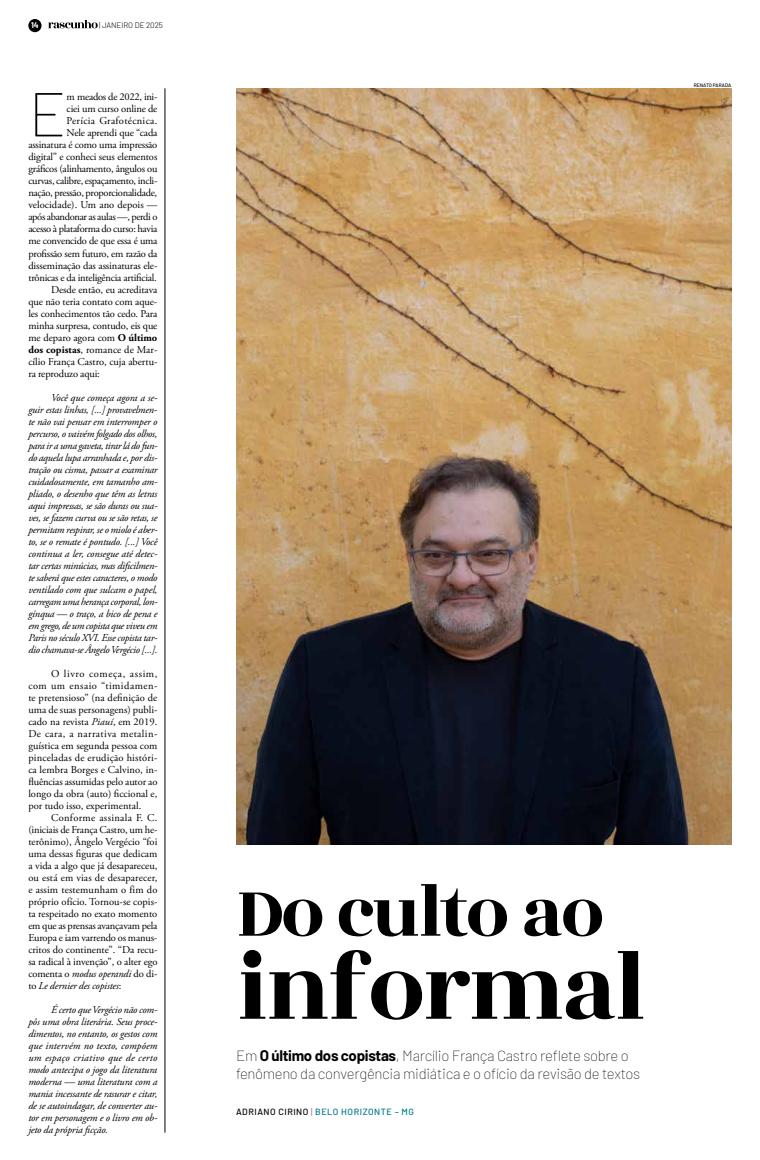
<style>
.page{position:relative;width:760px;height:1160px;background:#fff}
.page>*{position:absolute;margin:0;border:0;box-sizing:border-box;transform-origin:0 0}
.t1{font:101px "Rozha One";letter-spacing:-.03em;color:#000}
.t2{font:77px "Rozha One";letter-spacing:-.03em;color:#000}
.t3{font:100 61.9px "Barlow";color:#000}
.t4{font:100 15px/18px "Barlow";letter-spacing:-.02em;color:#000}
.t5{font:10.5px/12px "Adobe Garamond Pro";letter-spacing:-.015em;color:#000;text-align:justify}
.t6{font:italic 10.5px/12px "Adobe Garamond Pro";letter-spacing:-.02em;color:#000;text-align:justify}
.t7{font:10.5px "Adobe Garamond Pro";letter-spacing:.005em;color:#000}
.t8{font:10.5px "Adobe Garamond Pro";letter-spacing:.03em;color:#000}
.t9{font:500 9px "Barlow";letter-spacing:.06em;color:#007a8d}
.t10{font:300 8px "Barlow";letter-spacing:-.005em;color:#000}
.t11{font:700 8px "Barlow";color:#fff}
.t12{font:500 5px "Barlow";color:#000}
.s1{font-weight:700}
.s2{font-style:italic}
.s3{color:#000}
.s4{font-weight:200;color:#000}
</style>
<div class="page">
<img style="left:236px;top:89px;width:495px;height:755px">
<hr style="left:165px;top:88px;width:1px;height:1044px;background:#000">
<svg style="left:48px;top:20px;width:50px;height:8px"></svg>
<div style="left:28px;top:19px;width:14px;height:13px;background:#000;border-radius:50%"></div>
<p class="t11" style="left:31px;top:20px;width:9px">14</p>
<p class="t10" style="left:99px;top:20px;width:65px">| JANEIRO DE 2025</p>
<h3 class="t3" style="left:28px;top:70px;width:40px">E</h3>
<p class="t5" style="left:67px;top:91px;width:92px">m meados de 2022, ini-</p>
<p class="t5" style="left:67px;top:103px;width:92px">ciei um curso online de</p>
<p class="t8" style="left:67px;top:115px;width:92px">Perícia Grafotécnica.</p>
<p class="t5" style="left:67px;top:127px;width:92px">Nele aprendi que “cada</p>
<p class="t5" style="left:28px;top:139px;width:130px">assinatura é como uma impressão</p>
<p class="t5" style="left:28px;top:151px;width:131px">digital” e conheci seus elementos</p>
<p class="t5" style="left:28px;top:163px;width:131px">gráficos (alinhamento, ângulos ou</p>
<p class="t5" style="left:28px;top:175px;width:131px">curvas, calibre, espaçamento, incli-</p>
<p class="t5" style="left:28px;top:187px;width:130px">nação, pressão, proporcionalidade,</p>
<p class="t7" style="left:28px;top:199px;width:130px">velocidade). Um ano depois —</p>
<p class="t5" style="left:28px;top:211px;width:131px">após abandonar as aulas —, perdi o</p>
<p class="t5" style="left:28px;top:223px;width:131px">acesso à plataforma do curso: havia</p>
<p class="t5" style="left:28px;top:235px;width:131px">me convencido de que essa é uma</p>
<p class="t5" style="left:28px;top:247px;width:131px">profissão sem futuro, em razão da</p>
<p class="t5" style="left:28px;top:259px;width:131px">disseminação das assinaturas ele-</p>
<p class="t5" style="left:28px;top:271px;width:130px">trônicas e da inteligência artificial.</p>
<p class="t5" style="left:51px;top:283px;width:108px">Desde então, eu acreditava</p>
<p class="t5" style="left:28px;top:295px;width:130px">que não teria contato com aque-</p>
<p class="t5" style="left:28px;top:307px;width:131px">les conhecimentos tão cedo. Para</p>
<p class="t5" style="left:28px;top:319px;width:131px">minha surpresa, contudo, eis que</p>
<p class="t5" style="left:28px;top:331px;width:130px">me deparo agora com <span class="s1">O último</span></p>
<p class="t7" style="left:28px;top:343px;width:131px"><span class="s1">dos copistas</span>, romance de Mar-</p>
<p class="t5" style="left:28px;top:355px;width:131px">cílio França Castro, cuja abertu-</p>
<p class="t5" style="left:28px;top:367px;width:73px">ra reproduzo aqui:</p>
<p class="t6" style="left:28px;top:391px;width:131px;text-indent:23px">Você que começa agora a se&shy;guir estas linhas, [...] provavelmen&shy;te não vai pensar em interromper o percurso, o vaivém folgado dos olhos, para ir a uma gaveta, tirar lá do fun&shy;do aquela lupa arranhada e, por dis&shy;tração ou cisma, passar a examinar cuidadosamente, em tamanho am&shy;pliado, o desenho que têm as letras aqui impressas, se são duras ou sua&shy;ves, se fazem curva ou se são retas, se permitam respirar, se o miolo é aber&shy;to, se o remate é pontudo. [...] Você continua a ler, consegue até detec&shy;tar certas minúcias, mas dificilmen&shy;te saberá que estes caracteres, o modo ventilado com que sulcam o papel, carregam uma herança corporal, lon&shy;gínqua — o traço, a bico de pena e em grego, de um copista que viveu em Paris no século XVI. Esse copista tar&shy;dio chamava-se Ângelo Vergécio [...].</p>
<p class="t5" style="left:28px;top:667px;width:131px;text-indent:23px">O livro começa, assim, com um ensaio “timidamen&shy;te pretensioso” (na definição de uma de suas personagens) publi&shy;cado na revista <span class="s2">Piauí</span>, em 2019.<br>De cara, a narrativa metalin&shy;guística em segunda pessoa com pinceladas de erudição históri&shy;ca lembra Borges e Calvino, in&shy;fluências assumidas pelo autor ao longo da obra (auto) ficcional e, por tudo isso, experimental.</p>
<p class="t5" style="left:28px;top:811px;width:131px;text-indent:23px">Conforme assinala F. C. (iniciais de França Castro, um he&shy;terônimo), Ângelo Vergécio “foi uma dessas figuras que dedicam a vida a algo que já desapareceu, ou está em vias de desaparecer, e assim testemunham o fim do próprio ofício. Tornou-se copis&shy;ta respeitado no exato momento em que as prensas avançavam pela Europa e iam varrendo os manus&shy;critos do continente”. “Da recu&shy;sa radical à invenção”, o alter ego comenta o <span class="s2">modus operandi</span> do di&shy;to <span class="s2">Le dernier des copistes</span>:</p>
<p class="t6" style="left:28px;top:1003px;width:131px;text-indent:23px">É certo que Vergécio não com&shy;pôs uma obra literária. Seus proce&shy;dimentos, no entanto, os gestos com que intervém no texto, compõem um espaço criativo que de certo modo antecipa o jogo da literatura moderna — uma literatura com a mania incessante de rasurar e citar, de se autoindagar, de converter au&shy;tor em personagem e o livro em ob&shy;jeto da própria ficção.</p>
<p class="t12" style="left:694px;top:81px;width:39px">RENATO PARADA</p>
<h2 class="t2" style="left:236px;top:858px;width:370px">Do culto ao</h2>
<h1 class="t1" style="left:236px;top:917px;width:411px">informal</h1>
<h3 class="t4" style="left:236px;top:1045px;width:405px">Em <span class="s1">O último dos copistas</span>, Marcílio França Castro reflete sobre o fenômeno da convergência midiática e o ofício da revisão de textos</h3>
<p class="t9" style="left:236px;top:1105px;width:179px"><span class="s3">ADRIANO CIRINO</span> <span class="s4">|</span> BELO HORIZONTE – MG</p>
</div>
